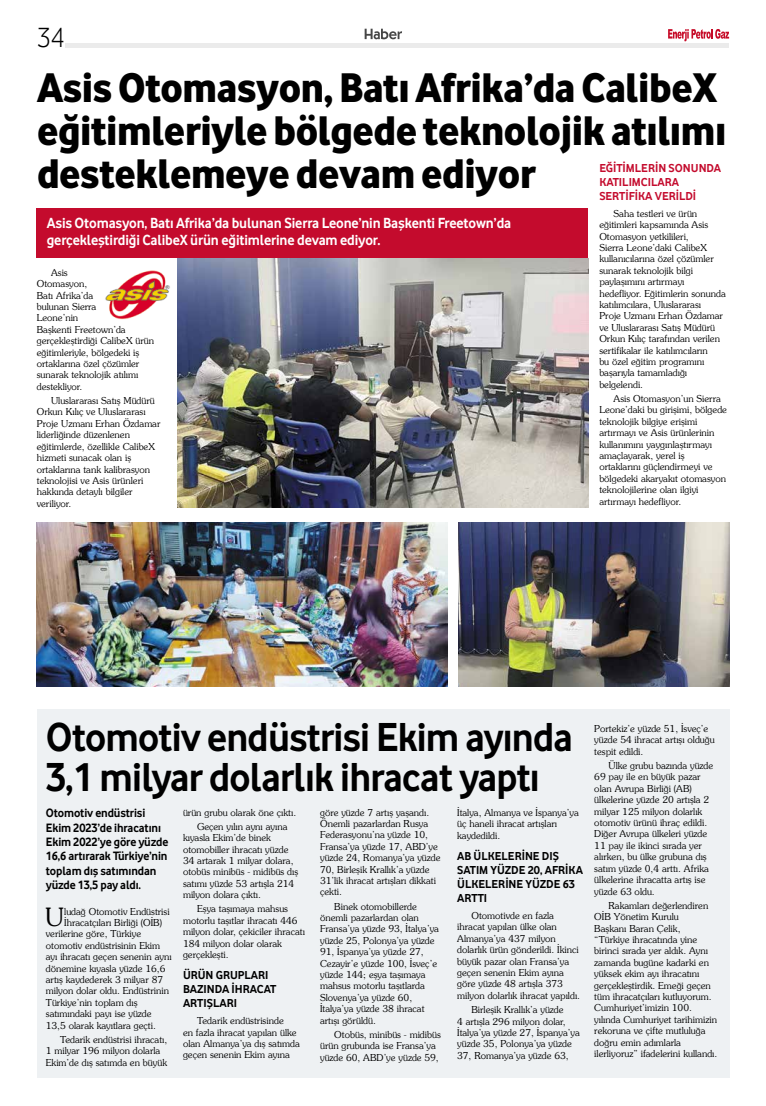
<style>
.page{position:relative;width:766px;height:1106px;background:#fff}
.page>*{position:absolute;margin:0;border:0;box-sizing:border-box;transform-origin:0 0}
.t1{font:43px/43px "Vodafone Ex B";letter-spacing:-.01em;color:#000;scale:.95 1}
.t2{font:700 42px/40px "Vodafone Rg";letter-spacing:-.02em;color:#000;scale:.95 1}
.t3{font:29.1px "Vodafone Lt";color:#000;scale:.95 1}
.t4{font:25.1px "Southern Plain";color:#000}
.t5{font:700 15.2px/17.4px "Vodafone Rg";letter-spacing:-.01em;color:#fff;scale:.95 1}
.t6{font:700 12.6px/14.4px "Vodafone Rg";letter-spacing:-.01em;color:#000;scale:.95 1}
.t7{font:700 12px/14px "Vodafone Rg";color:#000}
.t8{font:700 12px/14px "Vodafone Rg";color:#c40b2d}
.t9{font:9.5px/11.4px "Southern Plain";color:#000}
</style>
<div class="page">
<div style="left:37px;top:709px;width:692px;height:368px;background:#eef1f3"></div>
<svg style="left:668px;top:29px;width:61px;height:12px"></svg>
<hr style="left:66px;top:44px;width:663px;height:4px;background:#ebebeb">
<svg style="left:364px;top:29px;width:38px;height:10px"></svg>
<img style="left:105px;top:270px;width:65px;height:50px">
<img style="left:458px;top:523px;width:271px;height:163px">
<img style="left:37px;top:523px;width:410px;height:163px">
<img style="left:178px;top:258px;width:410px;height:249px">
<div style="left:37px;top:209px;width:551px;height:49px;background:#c40b2d"></div>
<h3 class="t3" style="left:37px;top:21px;width:31px">34</h3>
<h1 class="t1" style="left:37px;top:65px;width:727px">Asis Otomasyon, Batı Afrika’da CalibeX eğitimleriyle bölgede teknolojik atılımı desteklemeye devam ediyor</h1>
<p class="t8" style="left:599px;top:160px;width:123px">EĞİTİMLERİN SONUNDA<br>KATILIMCILARA<br>SERTİFİKA VERİLDİ</p>
<p class="t9" style="left:599px;top:207px;width:128px;text-indent:14px">Saha testleri ve ürün eğitimleri kapsamında Asis<br>Otomasyon yetkilileri,<br>Sierra Leone’daki CalibeX kullanıcılarına özel çözümler sunarak teknolojik bilgi paylaşımını artırmayı hedefliyor. Eğitimlerin sonunda katılımcılara, Uluslararası<br>Proje Uzmanı Erhan Özdamar ve Uluslararası Satış Müdürü<br>Orkun Kılıç tarafından verilen sertifikalar ile katılımcıların<br>bu özel eğitim programını başarıyla tamamladığı belgelendi.</p>
<p class="t9" style="left:599px;top:392px;width:129px;text-indent:14px">Asis Otomasyon’un Sierra<br>Leone’daki bu girişimi, bölgede teknolojik bilgiye erişimi artırmayı ve Asis ürünlerinin kullanımını yaygınlaştırmayı amaçlayarak, yerel iş ortaklarını güçlendirmeyi ve bölgedeki akaryakıt otomasyon teknolojilerine olan ilgiyi artırmayı hedefliyor.</p>
<h3 class="t5" style="left:47px;top:214px;width:490px">Asis Otomasyon, Batı Afrika’da bulunan Sierra Leone’nin Başkenti Freetown’da gerçekleştirdiği CalibeX ürün eğitimlerine devam ediyor.</h3>
<p class="t9" style="left:37px;top:266px;width:119px;text-indent:14px">Asis<br>Otomasyon,<br>Batı Afrika’da<br>bulunan Sierra<br>Leone’nin<br>Başkenti Freetown’da gerçekleştirdiği CalibeX ürün eğitimleriyle, bölgedeki iş ortaklarına özel çözümler sunarak teknolojik atılımı destekliyor.</p>
<p class="t9" style="left:37px;top:395px;width:125px;text-indent:14px">Uluslararası Satış Müdürü<br>Orkun Kılıç ve Uluslararası<br>Proje Uzmanı Erhan Özdamar liderliğinde düzenlenen eğitimlerde, özellikle CalibeX hizmeti sunacak olan iş ortaklarına tank kalibrasyon teknolojisi ve Asis ürünleri hakkında detaylı bilgiler veriliyor.</p>
<h2 class="t2" style="left:46px;top:716px;width:556px">Otomotiv endüstrisi Ekim ayında<br>3,1 milyar dolarlık ihracat yaptı</h2>
<h3 class="t6" style="left:46px;top:805px;width:130px">Otomotiv endüstrisi<br>Ekim 2023’de ihracatını<br>Ekim 2022’ye göre yüzde<br>16,6 artırarak Türkiye’nin toplam dış satımından yüzde 13,5 pay aldı.</h3>
<h3 class="t4" style="left:45px;top:901px;width:21px">U</h3>
<p class="t9" style="left:64px;top:905px;width:107px">ludağ Otomotiv Endüstrisi</p>
<p class="t9" style="left:64px;top:916px;width:99px">İhracatçıları Birliği (OİB)</p>
<p class="t9" style="left:46px;top:928px;width:97px">verilerine göre, Türkiye</p>
<p class="t9" style="left:46px;top:939px;width:116px">otomotiv endüstrisinin Ekim</p>
<p class="t9" style="left:46px;top:950px;width:127px">ayı ihracatı geçen senenin aynı</p>
<p class="t9" style="left:46px;top:962px;width:121px">dönemine kıyasla yüzde 16,6</p>
<p class="t9" style="left:46px;top:973px;width:119px">artış kaydederek 3 milyar 87</p>
<p class="t9" style="left:46px;top:985px;width:125px">milyon dolar oldu. Endüstrinin</p>
<p class="t9" style="left:46px;top:996px;width:93px">Türkiye’nin toplam dış</p>
<p class="t9" style="left:46px;top:1007px;width:107px">satımındaki payı ise yüzde</p>
<p class="t9" style="left:46px;top:1019px;width:111px">13,5 olarak kayıtlara geçti.</p>
<p class="t9" style="left:46px;top:1033px;width:123px;text-indent:14px">Tedarik endüstrisi ihracatı,<br>1 milyar 196 milyon dolarla<br>Ekim’de dış satımda en büyük</p>
<p class="t9" style="left:183px;top:804px;width:115px;line-height:14.2px;text-align:center">ürün grubu olarak öne çıktı.<br>Geçen yılın aynı ayına</p>
<p class="t9" style="left:183px;top:831px;width:117px">kıyasla Ekim’de binek otomobiller ihracatı yüzde<br>34 artarak 1 milyar dolara, otobüs minibüs - midibüs dış satımı yüzde 53 artışla 214 milyon dolara çıktı.</p>
<p class="t9" style="left:183px;top:903px;width:123px;text-indent:14px">Eşya taşımaya mahsus motorlu taşıtlar ihracatı 446 milyon dolar, çekiciler ihracatı<br>184 milyon dolar olarak gerçekleşti.</p>
<p class="t7" style="left:183px;top:968px;width:95px">ÜRÜN GRUPLARI<br>BAZINDA İHRACAT<br>ARTIŞLARI</p>
<p class="t9" style="left:183px;top:1014px;width:118px;text-indent:14px">Tedarik endüstrisinde<br>en fazla ihracat yapılan ülke olan Almanya’ya dış satımda geçen senenin Ekim ayına</p>
<p class="t9" style="left:320px;top:806px;width:122px">göre yüzde 7 artış yaşandı.<br>Önemli pazarlardan Rusya<br>Federasyonu’na yüzde 10,<br>Fransa’ya yüzde 17, ABD’ye yüzde 24, Romanya’ya yüzde<br>70, Birleşik Krallık’a yüzde<br>31’lik ihracat artışları dikkati çekti.</p>
<p class="t9" style="left:320px;top:900px;width:120px;text-indent:14px">Binek otomobillerde önemli pazarlardan olan<br>Fransa’ya yüzde 93, İtalya’ya yüzde 25, Polonya’ya yüzde<br>91, İspanya’ya yüzde 27,<br>Cezayir’e yüzde 100, İsveç’e yüzde 144; eşya taşımaya mahsus motorlu taşıtlarda<br>Slovenya’ya yüzde 60,<br>İtalya’ya yüzde 38 ihracat artışı görüldü.</p>
<p class="t9" style="left:320px;top:1028px;width:122px;text-indent:14px">Otobüs, minibüs - midibüs ürün grubunda ise Fransa’ya yüzde 60, ABD’ye yüzde 59,</p>
<p class="t9" style="left:457px;top:806px;width:123px">İtalya, Almanya ve İspanya’ya üç haneli ihracat artışları kaydedildi.</p>
<p class="t7" style="left:457px;top:848px;width:127px">AB ÜLKELERİNE DIŞ<br>SATIM YÜZDE 20, AFRİKA<br>ÜLKELERİNE YÜZDE 63<br>ARTTI</p>
<p class="t9" style="left:457px;top:909px;width:124px;text-indent:14px">Otomotivde en fazla ihracat yapılan ülke olan<br>Almanya’ya 437 milyon dolarlık ürün gönderildi. İkinci büyük pazar olan Fransa’ya geçen senenin Ekim ayına göre yüzde 48 artışla 373 milyon dolarlık ihracat yapıldı.</p>
<p class="t9" style="left:457px;top:1003px;width:124px;text-indent:14px">Birleşik Krallık’a yüzde<br>4 artışla 296 milyon dolar,<br>İtalya’ya yüzde 27, İspanya’ya yüzde 35, Polonya’ya yüzde<br>37, Romanya’ya yüzde 63,</p>
<p class="t9" style="left:594px;top:722px;width:122px">Portekiz’e yüzde 51, İsveç’e yüzde 54 ihracat artışı olduğu tespit edildi.</p>
<p class="t9" style="left:594px;top:759px;width:120px;text-indent:14px">Ülke grubu bazında yüzde<br>69 pay ile en büyük pazar olan Avrupa Birliği (AB) ülkelerine yüzde 20 artışla 2 milyar 125 milyon dolarlık otomotiv ürünü ihraç edildi.<br>Diğer Avrupa ülkeleri yüzde<br>11 pay ile ikinci sırada yer alırken, bu ülke grubuna dış satım yüzde 0,4 arttı. Afrika ülkelerine ihracatta artış ise yüzde 63 oldu.</p>
<p class="t9" style="left:594px;top:899px;width:125px;text-indent:14px">Rakamları değerlendiren<br>OİB Yönetim Kurulu<br>Başkanı Baran Çelik, “Türkiye ihracatında yine birinci sırada yer aldık. Aynı zamanda bugüne kadarki en yüksek ekim ayı ihracatını gerçekleştirdik. Emeği geçen tüm ihracatçıları kutluyorum.<br>Cumhuriyet’imizin 100. yılında Cumhuriyet tarihimizin rekoruna ve çifte mutluluğa doğru emin adımlarla ilerliyoruz” ifadelerini kullandı.</p>
</div>
